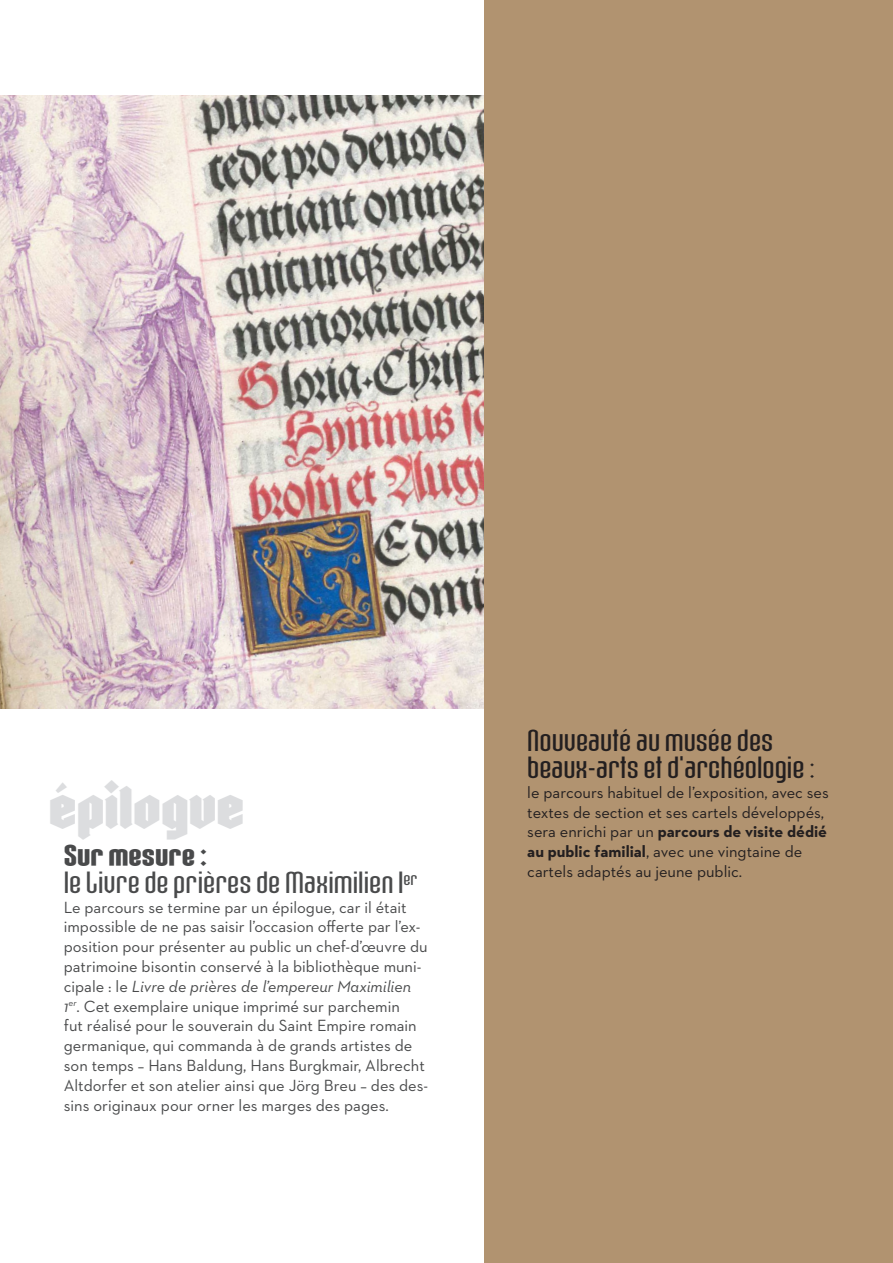
<style>
.page{position:relative;width:893px;height:1263px;background:#fff}
.page>*{position:absolute;margin:0;border:0;box-sizing:border-box;transform-origin:0 0}
.t1{font:45px "Raven Hell Black Gothic";color:#dcdddf}
.t2{font:22.5px/27px "Raven Hell";color:#231f20}
.t3{font:22.5px "Raven Hell";color:#494a4b}
.t4{font:700 22.5px "Raven Hell";color:#494a4b}
.t5{font:16.5px/19.8px "Neutraface 2 Text";color:#494a4b}
.t6{font:16.5px/19.8px "Neutraface 2 Text";color:#231f20}
.s1{font-style:italic}
.s2{font-weight:700}
</style>
<div class="page">
<img style="left:0;top:96px;width:485px;height:612px">
<div style="left:485px;top:0;width:408px;height:1263px;background:#b19370"></div>
<p class="t1" style="left:49px;top:772px;width:197px">épilogue</p>
<p class="t4" style="left:64px;top:838px;width:145px">SUR MESURE :</p>
<p class="t3" style="left:64px;top:865px;width:355px">le Livre de prières de Maximilien I<sup>er</sup></p>
<p class="t5" style="left:64px;top:897px;width:366px">Le parcours se termine par un épilogue, car il était impossible de ne pas saisir l’occasion offerte par l’ex&shy;position pour présenter au public un chef-d’œuvre du patrimoine bisontin conservé à la bibliothèque muni&shy;cipale : le <span class="s1">Livre de prières de l’empereur Maximilien 1</span><sup>er</sup>. Cet exemplaire unique imprimé sur parchemin<br>fut réalisé pour le souverain du Saint Empire romain germanique, qui commanda à de grands artistes de son temps – Hans Baldung, Hans Burgkmair, Albrecht Altdorfer et son atelier ainsi que Jörg Breu – des des&shy;sins originaux pour orner les marges des pages.</p>
<p class="t2" style="left:527px;top:726px;width:289px">Nouveauté au musée des beaux-arts et d’archéologie :</p>
<p class="t6" style="left:527px;top:782px;width:303px">le parcours habituel de l’exposition, avec ses textes de section et ses cartels développés, sera enrichi par un <span class="s2">parcours de visite dédié au public familial</span>, avec une vingtaine de cartels adaptés au jeune public.</p>
</div>
